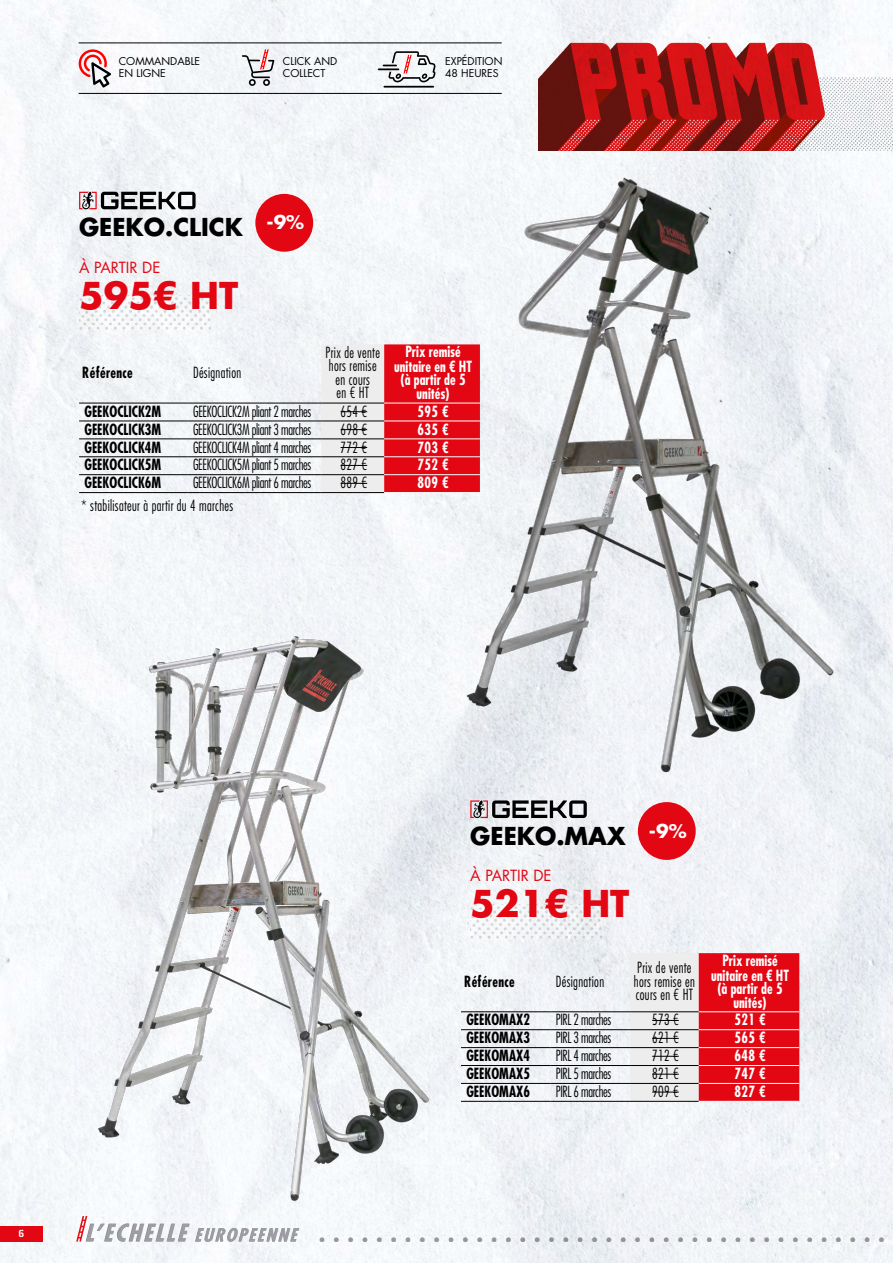
<style>
.page{position:relative;width:893px;height:1263px;background:#fff}
.page>*{position:absolute;margin:0;border:0;box-sizing:border-box;transform-origin:0 0}
.t1{font:700 36px "Futura Std";color:#e30613}
.t2{font:700 24px "Futura Std";color:#000}
.t3{font:700 18.45px "Futura Std";color:#fff}
.t4{font:300 condensed 15px "Futura Std";letter-spacing:-.025em;color:#000;scale:.9 1}
.t5{font:700 condensed 15px/15px "Futura Std";color:#fff;text-align:center;scale:.9 1}
.t6{font:300 condensed 15px/13.5px "Futura Std";letter-spacing:.025em;color:#000;text-align:center;scale:.9 1}
.t7{font:700 condensed 15px "Futura Std";color:#000;scale:.9 1}
.t8{font:15px "Futura Std";color:#e30613}
.t9{font:700 condensed 15px "Futura Std";letter-spacing:.025em;color:#000;scale:.9 1}
.t10{font:10.5px/12.6px "Futura Std";color:#000}
.t11{font:900 10.5px "Axia Stencil";color:#fff}
</style>
<div class="page">
<img style="left:0;top:0;width:893px;height:1263px">
<svg style="left:242px;top:49px;width:32px;height:37px"></svg>
<svg style="left:378px;top:51px;width:58px;height:37px"></svg>
<svg style="left:79px;top:49px;width:32px;height:39px"></svg>
<hr style="left:79px;top:93px;width:423px;height:1px;background:#000">
<hr style="left:79px;top:43px;width:423px;height:1px;background:#000">
<img style="left:455px;top:113px;width:393px;height:668px">
<img style="left:79px;top:296px;width:131px;height:33px">
<svg style="left:79px;top:191px;width:117px;height:18px"></svg>
<hr style="left:79px;top:421px;width:109px;height:1px;background:#000">
<hr style="left:188px;top:421px;width:133px;height:1px;background:#000">
<hr style="left:79px;top:438px;width:109px;height:1px;background:#000">
<hr style="left:188px;top:438px;width:133px;height:1px;background:#000">
<hr style="left:79px;top:456px;width:109px;height:1px;background:#000">
<hr style="left:188px;top:456px;width:133px;height:1px;background:#000">
<hr style="left:79px;top:474px;width:109px;height:1px;background:#000">
<hr style="left:188px;top:474px;width:133px;height:1px;background:#000">
<hr style="left:79px;top:492px;width:109px;height:1px;background:#000">
<hr style="left:188px;top:492px;width:133px;height:1px;background:#000">
<hr style="left:79px;top:403px;width:109px;height:1px;background:#000">
<hr style="left:188px;top:403px;width:133px;height:1px;background:#000">
<svg style="left:321px;top:344px;width:159px;height:149px"></svg>
<img style="left:95px;top:622px;width:343px;height:584px">
<img style="left:470px;top:904px;width:132px;height:34px">
<svg style="left:470px;top:800px;width:117px;height:18px"></svg>
<hr style="left:461px;top:1029px;width:90px;height:1px;background:#000">
<hr style="left:551px;top:1029px;width:79px;height:1px;background:#000">
<hr style="left:461px;top:1047px;width:90px;height:1px;background:#000">
<hr style="left:551px;top:1047px;width:79px;height:1px;background:#000">
<hr style="left:461px;top:1065px;width:90px;height:1px;background:#000">
<hr style="left:551px;top:1065px;width:79px;height:1px;background:#000">
<hr style="left:461px;top:1083px;width:90px;height:1px;background:#000">
<hr style="left:551px;top:1083px;width:79px;height:1px;background:#000">
<hr style="left:461px;top:1101px;width:90px;height:1px;background:#000">
<hr style="left:551px;top:1101px;width:79px;height:1px;background:#000">
<hr style="left:630px;top:1101px;width:69px;height:1px;background:#000">
<hr style="left:461px;top:1011px;width:90px;height:1px;background:#000">
<hr style="left:551px;top:1011px;width:79px;height:1px;background:#000">
<hr style="left:699px;top:1101px;width:100px;height:1px;background:#fff">
<svg style="left:630px;top:953px;width:169px;height:148px"></svg>
<div style="left:255px;top:194px;width:58px;height:58px;background:#e30613;border-radius:50%"></div>
<div style="left:638px;top:802px;width:58px;height:58px;background:#e30613;border-radius:50%"></div>
<div style="left:0;top:1226px;width:43px;height:16px;background:#e30613"></div>
<svg style="left:76px;top:1216px;width:223px;height:26px"></svg>
<img style="left:319px;top:1235px;width:574px;height:7px">
<img style="left:539px;top:43px;width:354px;height:108px">
<p class="t10" style="left:119px;top:55px;width:83px">COMMANDABLE<br>EN LIGNE</p>
<p class="t10" style="left:283px;top:55px;width:56px">CLICK AND<br>COLLECT</p>
<p class="t10" style="left:445px;top:55px;width:59px">EXPÉDITION<br>48 HEURES</p>
<h2 class="t2" style="left:79px;top:211px;width:165px">GEEKO.CLICK</h2>
<p class="t8" style="left:79px;top:258px;width:83px">À PARTIR DE</p>
<h1 class="t1" style="left:79px;top:271px;width:161px">595€ HT</h1>
<p class="t9" style="left:82px;top:363px;width:58px">Référence</p>
<p class="t6" style="left:193px;top:365px;width:55px">Désignation</p>
<p class="t3" style="left:266px;top:210px;width:39px">-9%</p>
<p class="t6" style="left:326px;top:345px;width:62px">Prix de vente hors remise en cours<br>en € HT</p>
<p class="t5" style="left:394px;top:344px;width:88px">Prix remisé unitaire en € HT</p>
<p class="t5" style="left:401px;top:373px;width:74px;line-height:13.5px">(à partir de 5 unités)</p>
<p class="t7" style="left:84px;top:402px;width:87px">GEEKOCLICK2M</p>
<p class="t4" style="left:193px;top:402px;width:133px">GEEKOCLICK2M pliant 2 marches</p>
<p class="t4" style="left:341px;top:402px;width:31px">654 €</p>
<p class="t5" style="left:418px;top:404px;width:36px">595 €</p>
<p class="t7" style="left:84px;top:420px;width:87px">GEEKOCLICK3M</p>
<p class="t4" style="left:193px;top:420px;width:133px">GEEKOCLICK3M pliant 3 marches</p>
<p class="t4" style="left:341px;top:420px;width:31px">698 €</p>
<p class="t5" style="left:418px;top:422px;width:36px">635 €</p>
<p class="t7" style="left:84px;top:438px;width:87px">GEEKOCLICK4M</p>
<p class="t4" style="left:193px;top:438px;width:133px">GEEKOCLICK4M pliant 4 marches</p>
<p class="t4" style="left:341px;top:438px;width:31px">772 €</p>
<p class="t5" style="left:418px;top:440px;width:36px">703 €</p>
<p class="t7" style="left:84px;top:456px;width:87px">GEEKOCLICK5M</p>
<p class="t4" style="left:193px;top:456px;width:133px">GEEKOCLICK5M pliant 5 marches</p>
<p class="t4" style="left:341px;top:456px;width:31px">827 €</p>
<p class="t5" style="left:418px;top:457px;width:36px">752 €</p>
<p class="t7" style="left:84px;top:473px;width:87px">GEEKOCLICK6M</p>
<p class="t4" style="left:193px;top:474px;width:133px">GEEKOCLICK6M pliant 6 marches</p>
<p class="t4" style="left:341px;top:474px;width:31px">889 €</p>
<p class="t5" style="left:418px;top:475px;width:36px">809 €</p>
<p class="t6" style="left:81px;top:499px;width:170px">* stabilisateur à partir du 4 marches</p>
<p class="t11" style="left:18px;top:1227px;width:7px">6</p>
<h2 class="t2" style="left:470px;top:820px;width:157px">GEEKO.MAX</h2>
<p class="t8" style="left:470px;top:866px;width:83px">À PARTIR DE</p>
<h1 class="t1" style="left:470px;top:880px;width:161px">521€ HT</h1>
<p class="t3" style="left:649px;top:818px;width:39px">-9%</p>
<p class="t9" style="left:464px;top:972px;width:58px">Référence</p>
<p class="t6" style="left:556px;top:974px;width:55px">Désignation</p>
<p class="t6" style="left:634px;top:961px;width:69px;text-align:left">Prix de vente hors remise en cours en € HT</p>
<p class="t5" style="left:711px;top:952px;width:88px">Prix remisé unitaire en € HT</p>
<p class="t5" style="left:718px;top:982px;width:74px;line-height:13.5px">(à partir de 5 unités)</p>
<p class="t7" style="left:466px;top:1010px;width:72px">GEEKOMAX2</p>
<p class="t4" style="left:556px;top:1011px;width:63px">PIRL 2 marches</p>
<p class="t4" style="left:652px;top:1011px;width:31px">573 €</p>
<p class="t5" style="left:734px;top:1012px;width:36px">521 €</p>
<p class="t7" style="left:466px;top:1028px;width:72px">GEEKOMAX3</p>
<p class="t4" style="left:556px;top:1029px;width:63px">PIRL 3 marches</p>
<p class="t4" style="left:652px;top:1029px;width:31px">621 €</p>
<p class="t5" style="left:734px;top:1030px;width:36px">565 €</p>
<p class="t7" style="left:466px;top:1046px;width:72px">GEEKOMAX4</p>
<p class="t4" style="left:556px;top:1047px;width:63px">PIRL 4 marches</p>
<p class="t4" style="left:652px;top:1047px;width:31px">712 €</p>
<p class="t5" style="left:734px;top:1048px;width:36px">648 €</p>
<p class="t7" style="left:466px;top:1064px;width:72px">GEEKOMAX5</p>
<p class="t4" style="left:556px;top:1065px;width:63px">PIRL 5 marches</p>
<p class="t4" style="left:652px;top:1065px;width:31px">821 €</p>
<p class="t5" style="left:734px;top:1066px;width:36px">747 €</p>
<p class="t7" style="left:466px;top:1082px;width:72px">GEEKOMAX6</p>
<p class="t4" style="left:556px;top:1083px;width:63px">PIRL 6 marches</p>
<p class="t4" style="left:652px;top:1083px;width:31px">909 €</p>
<p class="t5" style="left:734px;top:1084px;width:36px">827 €</p>
</div>
